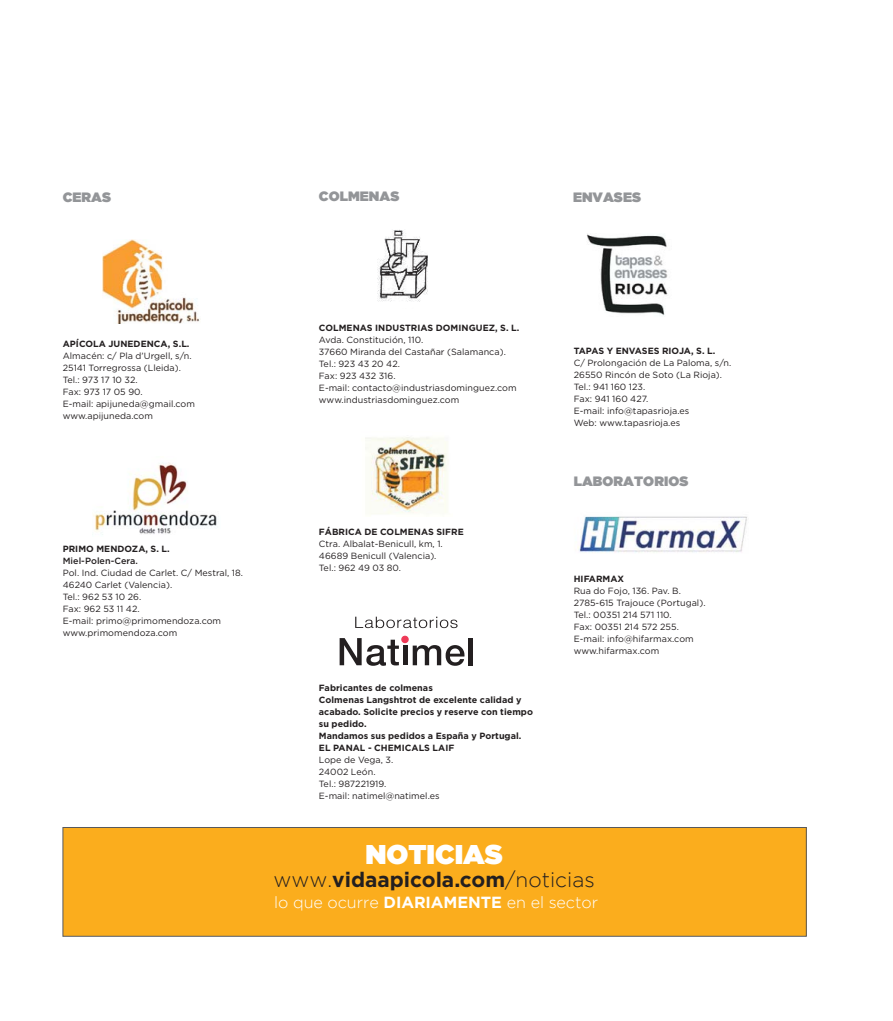
<style>
.page{position:relative;width:893px;height:1021px;background:#fff}
.page>*{position:absolute;margin:0;border:0;box-sizing:border-box;transform-origin:0 0}
.t1{font:27px "Gotham Ultra";color:#fff}
.t2{font:700 20.85px "Gotham";color:#231f20}
.t3{font:300 16.05px "Gotham";letter-spacing:-.005em;color:#fff}
.t4{font:13.5px "Gotham Ultra";letter-spacing:.005em;color:#939598}
.t5{font:9px/12px "Gotham";letter-spacing:.005em;color:#231f20}
.t6{font:700 9px/12px "Gotham";letter-spacing:.005em;color:#231f20}
.t7{font:500 9px "Gotham";letter-spacing:.005em;color:#231f20}
.s1{font-weight:300}
.s2{font-weight:700}
</style>
<div class="page">
<img style="left:377px;top:230px;width:51px;height:72px">
<img style="left:365px;top:437px;width:82px;height:77px">
<img style="left:102px;top:239px;width:98px;height:84px">
<img style="left:93px;top:462px;width:124px;height:73px">
<img style="left:587px;top:234px;width:81px;height:82px">
<img style="left:577px;top:516px;width:170px;height:37px">
<svg style="left:355px;top:616px;width:103px;height:12px"></svg>
<hr style="left:469px;top:638px;width:4px;height:27px;background:#231f20">
<svg style="left:340px;top:637px;width:125px;height:28px"></svg>
<div style="left:401px;top:635px;width:8px;height:8px;border:1px solid #ef3a58;border-radius:50%"></div>
<div style="left:63px;top:827px;width:743px;height:109px;background:#fbad1d"></div>
<div style="left:63px;top:827px;width:744px;height:109px;border:1px solid #58595b"></div>
<h3 class="t4" style="left:63px;top:192px;width:50px">CERAS</h3>
<h3 class="t4" style="left:319px;top:191px;width:82px">COLMENAS</h3>
<h3 class="t4" style="left:573px;top:192px;width:70px">ENVASES</h3>
<p class="t6" style="left:63px;top:339px;width:128px">APÍCOLA JUNEDENCA, S.L.</p>
<p class="t5" style="left:63px;top:351px;width:134px">Almacén: c/ Pla d’Urgell, s/n.<br>25141 Torregrossa (Lleida).<br>Tel.: 973 17 10 32.<br>Fax: 973 17 05 90.<br>E-mail: apijuneda@gmail.com www.apijuneda.com</p>
<p class="t6" style="left:63px;top:543px;width:109px">PRIMO MENDOZA, S. L.</p>
<p class="t7" style="left:63px;top:555px;width:77px">Miel-Polen-Cera.</p>
<p class="t5" style="left:63px;top:567px;width:182px">Pol. Ind. Ciudad de Carlet. C/ Mestral, 18.<br>46240 Carlet (Valencia).<br>Tel.: 962 53 10 26.<br>Fax: 962 53 11 42.<br>E-mail: primo@primomendoza.com www.primomendoza.com</p>
<p class="t6" style="left:319px;top:322px;width:202px">COLMENAS INDUSTRIAS DOMINGUEZ, S. L.</p>
<p class="t5" style="left:319px;top:334px;width:199px">Avda. Constitución, 110.<br>37660 Miranda del Castañar (Salamanca).<br>Tel.: 923 43 20 42.<br>Fax: 923 432 316.<br>E-mail: contacto@industriasdominguez.com www.industriasdominguez.com</p>
<p class="t6" style="left:319px;top:526px;width:146px">FÁBRICA DE COLMENAS SIFRE</p>
<p class="t5" style="left:319px;top:538px;width:125px">Ctra. Albalat-Benicull, km, 1.<br>46689 Benicull (Valencia).<br>Tel.: 962 49 03 80.</p>
<p class="t6" style="left:319px;top:682px;width:216px">Fabricantes de colmenas<br>Colmenas Langshtrot de excelente calidad y acabado. Solicite precios y reserve con tiempo su pedido.<br>Mandamos sus pedidos a España y Portugal.<br>EL PANAL - CHEMICALS LAIF</p>
<p class="t5" style="left:319px;top:754px;width:122px">Lope de Vega, 3.<br>24002 León.<br>Tel.: 987221919.<br>E-mail: natimel@natimel.es</p>
<h1 class="t1" style="left:365px;top:843px;width:139px">NOTICIAS</h1>
<p class="t6" style="left:574px;top:346px;width:143px">TAPAS Y ENVASES RIOJA, S. L.</p>
<p class="t5" style="left:574px;top:358px;width:159px">C/ Prolongación de La Paloma, s/n.<br>26550 Rincón de Soto (La Rioja).<br>Tel.: 941 160 123.<br>Fax: 941 160 427.<br>E-mail: info@tapasrioja.es<br>Web: www.tapasrioja.es</p>
<h3 class="t4" style="left:574px;top:476px;width:116px">LABORATORIOS</h3>
<p class="t6" style="left:574px;top:574px;width:52px">HIFARMAX</p>
<p class="t5" style="left:574px;top:586px;width:133px">Rua do Fojo, 136. Pav. B.<br>2785-615 Trajouce (Portugal).<br>Tel.: 00351 214 571 110.<br>Fax: 00351 214 572 255.<br>E-mail: info@hifarmax.com www.hifarmax.com</p>
<h2 class="t2" style="left:274px;top:871px;width:323px"><span class="s1">www.</span>vidaapicola.com<span class="s1">/noticias</span></h2>
<h3 class="t3" style="left:274px;top:896px;width:325px">lo que ocurre <span class="s2">DIARIAMENTE</span> en el sector</h3>
</div>
